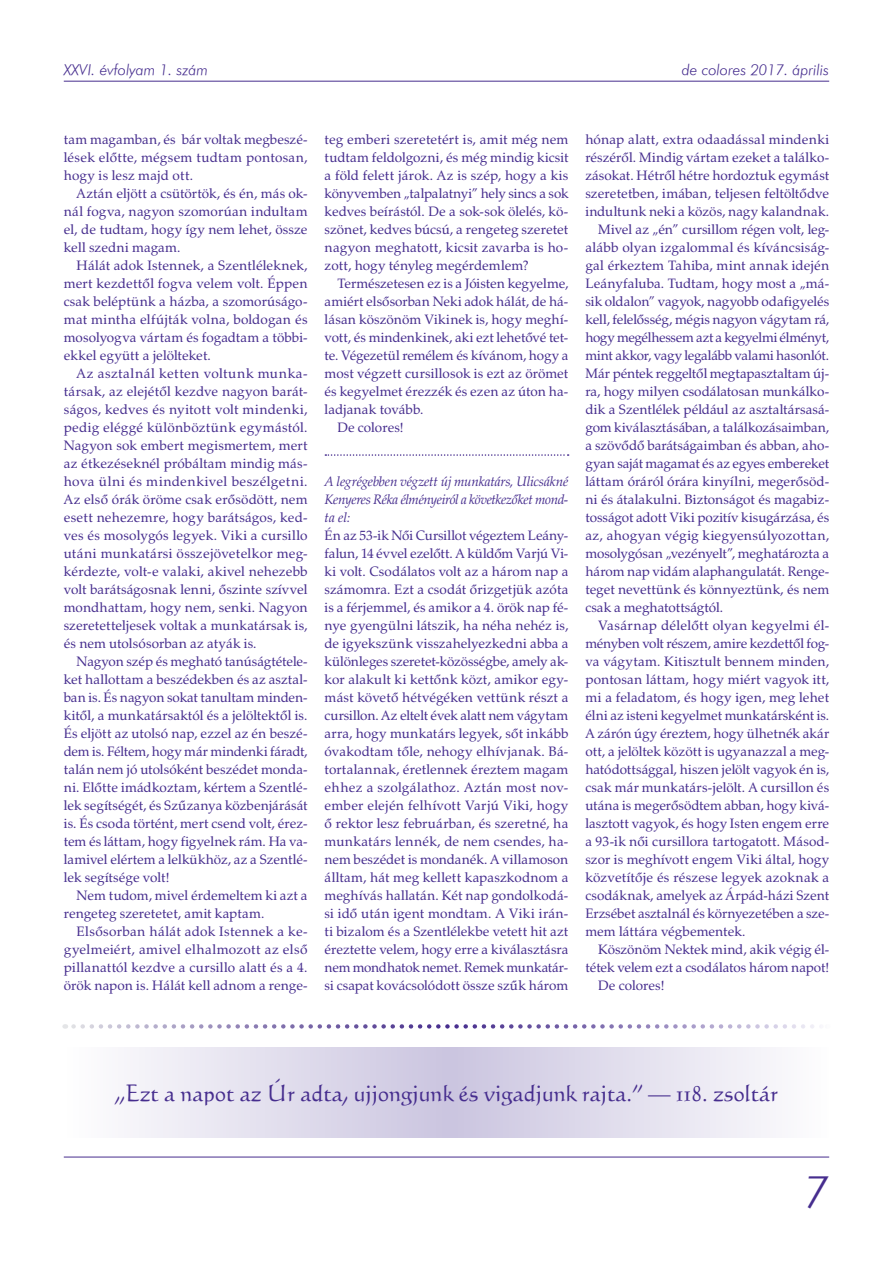
<style>
.page{position:relative;width:893px;height:1263px;background:#fff}
.page>*{position:absolute;margin:0;border:0;box-sizing:border-box;transform-origin:0 0}
.t1{font:45px "Futura Lt PFL Italic";color:#462d8e}
.t2{font:22.5px "Calligraphic 421 PFL";color:#462d8e}
.t3{font:15px "Futura Lt PFL Italic";color:#462d8e}
.t4{font:13.5px/18px "Zapf Calligraphic 801 PFL";letter-spacing:.005em;color:#462d8e;text-align:justify}
.t5{font:italic 13.5px/18px "Zapf Calligraphic 801 PFL";letter-spacing:-.015em;color:#462d8e;text-align:justify}
.t6{font:13.5px "Zapf Calligraphic 801 PFL";letter-spacing:-.02em;color:#462d8e}
.t7{font:13.5px "Zapf Calligraphic 801 PFL";letter-spacing:.025em;color:#462d8e}
</style>
<div class="page">
<hr style="left:64px;top:81px;width:765px;height:1px;background:#462d8e">
<hr style="left:64px;top:1157px;width:765px;height:1px;background:#462d8e">
<svg style="left:130px;top:1047px;width:640px;height:91px;background:#e0dcec"></svg>
<svg style="left:325px;top:454px;width:244px;height:2px"></svg>
<svg style="left:73px;top:1024px;width:741px;height:5px"></svg>
<p class="t3" style="left:64px;top:61px;width:146px">XXVI. évfolyam 1. szám</p>
<p class="t3" style="left:682px;top:61px;width:149px">de colores 2017. április</p>
<p class="t4" style="left:64px;top:130px;width:245px">tam magamban, és bár voltak megbeszé&shy;lések előtte, mégsem tudtam pontosan, hogy is lesz majd ott.</p>
<p class="t4" style="left:64px;top:184px;width:245px;text-indent:13px">Aztán eljött a csütörtök, és én, más ok&shy;nál fogva, nagyon szomorúan indultam el, de tudtam, hogy így nem lehet, össze kell szedni magam.</p>
<p class="t4" style="left:64px;top:256px;width:245px;text-indent:13px">Hálát adok Istennek, a Szentléleknek, mert kezdettől fogva velem volt. Éppen csak beléptünk a házba, a szomorúságo&shy;mat mintha elfújták volna, boldogan és mosolyogva vártam és fogadtam a többi&shy;ekkel együtt a jelölteket.</p>
<p class="t4" style="left:64px;top:364px;width:245px;text-indent:13px">Az asztalnál ketten voltunk munka&shy;társak, az elejétől kezdve nagyon barát&shy;ságos, kedves és nyitott volt mindenki, pedig eléggé különböztünk egymástól.<br>Nagyon sok embert megismertem, mert az étkezéseknél próbáltam mindig más&shy;hova ülni és mindenkivel beszélgetni.<br>Az első órák öröme csak erősödött, nem esett nehezemre, hogy barátságos, ked&shy;ves és mosolygós legyek. Viki a cursillo utáni munkatársi összejövetelkor meg&shy;kérdezte, volt-e valaki, akivel nehezebb volt barátságosnak lenni, őszinte szívvel mondhattam, hogy nem, senki. Nagyon szeretetteljesek voltak a munkatársak is, és nem utolsósorban az atyák is.</p>
<p class="t4" style="left:64px;top:652px;width:245px;text-indent:13px">Nagyon szép és megható tanúságtétele&shy;ket hallottam a beszédekben és az asztal&shy;ban is. És nagyon sokat tanultam minden&shy;kitől, a munkatársaktól és a jelöltektől is.<br>És eljött az utolsó nap, ezzel az én beszé&shy;dem is. Féltem, hogy már mindenki fáradt, talán nem jó utolsóként beszédet monda&shy;ni. Előtte imádkoztam, kértem a Szentlé&shy;lek segítségét, és Szűzanya közbenjárását is. És csoda történt, mert csend volt, érez&shy;tem és láttam, hogy figyelnek rám. Ha va&shy;lamivel elértem a lelkükhöz, az a Szentlé&shy;lek segítsége volt!</p>
<p class="t4" style="left:64px;top:886px;width:245px;text-indent:13px">Nem tudom, mivel érdemeltem ki azt a rengeteg szeretetet, amit kaptam.</p>
<p class="t4" style="left:64px;top:922px;width:245px;text-indent:13px">Elsősorban hálát adok Istennek a ke&shy;gyelmeiért, amivel elhalmozott az első pillanattól kezdve a cursillo alatt és a 4. örök napon is. Hálát kell adnom a renge-</p>
<p class="t4" style="left:325px;top:130px;width:245px">teg emberi szeretetért is, amit még nem tudtam feldolgozni, és még mindig kicsit a föld felett járok. Az is szép, hogy a kis könyvemben „talpalatnyi” hely sincs a sok kedves beírástól. De a sok-sok ölelés, kö&shy;szönet, kedves búcsú, a rengeteg szeretet nagyon meghatott, kicsit zavarba is ho&shy;zott, hogy tényleg megérdemlem?</p>
<p class="t4" style="left:337px;top:274px;width:233px">Természetesen ez is a Jóisten kegyelme,</p>
<p class="t4" style="left:325px;top:292px;width:245px">amiért elsősorban Neki adok hálát, de há-</p>
<p class="t4" style="left:325px;top:310px;width:245px">lásan köszönöm Vikinek is, hogy meghí-</p>
<p class="t4" style="left:325px;top:328px;width:245px">vott, és mindenkinek, aki ezt lehetővé tet-</p>
<p class="t4" style="left:325px;top:346px;width:245px">te. Végezetül remélem és kívánom, hogy a</p>
<p class="t4" style="left:325px;top:364px;width:245px">most végzett cursillosok is ezt az örömet</p>
<p class="t4" style="left:325px;top:382px;width:245px">és kegyelmet érezzék és ezen az úton ha-</p>
<p class="t4" style="left:325px;top:400px;width:100px">ladjanak tovább.</p>
<p class="t4" style="left:337px;top:418px;width:68px">De colores!</p>
<p class="t5" style="left:325px;top:472px;width:245px">A legrégebben végzett új munkatárs, Ulicsákné Kenyeres Réka élményeiról a következőket mond&shy;ta el:</p>
<p class="t4" style="left:325px;top:526px;width:245px">Én az 53-ik Női Cursillot végeztem Leány&shy;falun, 14 évvel ezelőtt. A küldőm Varjú Vi&shy;ki volt. Csodálatos volt az a három nap a számomra. Ezt a csodát őrizgetjük azóta is a férjemmel, és amikor a 4. örök nap fé&shy;nye gyengülni látszik, ha néha nehéz is, de igyekszünk visszahelyezkedni abba a különleges szeretet-közösségbe, amely ak&shy;kor alakult ki kettőnk közt, amikor egy&shy;mást követő hétvégéken vettünk részt a cursillon. Az eltelt évek alatt nem vágytam arra, hogy munkatárs legyek, sőt inkább óvakodtam tőle, nehogy elhívjanak. Bá&shy;tortalannak, éretlennek éreztem magam ehhez a szolgálathoz. Aztán most nov&shy;ember elején felhívott Varjú Viki, hogy ő rektor lesz februárban, és szeretné, ha munkatárs lennék, de nem csendes, ha&shy;nem beszédet is mondanék. A villamoson álltam, hát meg kellett kapaszkodnom a meghívás hallatán. Két nap gondolkodá&shy;si idő után igent mondtam. A Viki irán&shy;ti bizalom és a Szentlélekbe vetett hit azt éreztette velem, hogy erre a kiválasztásra nem mondhatok nemet. Remek munkatár&shy;si csapat kovácsolódott össze szűk három</p>
<p class="t4" style="left:585px;top:130px;width:245px">hónap alatt, extra odaadással mindenki</p>
<p class="t4" style="left:585px;top:148px;width:245px">részéről. Mindig vártam ezeket a találko-</p>
<p class="t4" style="left:585px;top:166px;width:245px">zásokat. Hétről hétre hordoztuk egymást</p>
<p class="t4" style="left:585px;top:184px;width:245px">szeretetben, imában, teljesen feltöltődve</p>
<p class="t4" style="left:585px;top:202px;width:245px">indultunk neki a közös, nagy kalandnak.</p>
<p class="t4" style="left:598px;top:220px;width:233px">Mivel az „én” cursillom régen volt, leg-</p>
<p class="t4" style="left:585px;top:238px;width:245px">alább olyan izgalommal és kíváncsiság-</p>
<p class="t4" style="left:585px;top:256px;width:245px">gal érkeztem Tahiba, mint annak idején</p>
<p class="t4" style="left:585px;top:274px;width:245px">Leányfaluba. Tudtam, hogy most a „má-</p>
<p class="t4" style="left:585px;top:292px;width:245px">sik oldalon” vagyok, nagyobb odafigyelés</p>
<p class="t4" style="left:585px;top:310px;width:245px">kell, felelősség, mégis nagyon vágytam rá,</p>
<p class="t6" style="left:585px;top:329px;width:245px">hogy megélhessem azt a kegyelmi élményt,</p>
<p class="t4" style="left:585px;top:346px;width:245px">mint akkor, vagy legalább valami hasonlót.</p>
<p class="t4" style="left:585px;top:364px;width:245px">Már péntek reggeltől megtapasztaltam új-</p>
<p class="t4" style="left:585px;top:382px;width:245px">ra, hogy milyen csodálatosan munkálko-</p>
<p class="t4" style="left:585px;top:400px;width:245px">dik a Szentlélek például az asztaltársasá-</p>
<p class="t4" style="left:585px;top:418px;width:245px">gom kiválasztásában, a találkozásaimban,</p>
<p class="t4" style="left:585px;top:436px;width:245px">a szövődő barátságaimban és abban, aho-</p>
<p class="t4" style="left:585px;top:454px;width:245px">gyan saját magamat és az egyes embereket</p>
<p class="t4" style="left:585px;top:472px;width:245px">láttam óráról órára kinyílni, megerősöd-</p>
<p class="t4" style="left:585px;top:490px;width:245px">ni és átalakulni. Biztonságot és magabiz-</p>
<p class="t4" style="left:585px;top:508px;width:245px">tosságot adott Viki pozitív kisugárzása, és</p>
<p class="t4" style="left:585px;top:526px;width:245px">az, ahogyan végig kiegyensúlyozottan,</p>
<p class="t4" style="left:585px;top:544px;width:245px">mosolygósan „vezényelt”, meghatározta a</p>
<p class="t4" style="left:585px;top:562px;width:245px">három nap vidám alaphangulatát. Renge-</p>
<p class="t4" style="left:585px;top:580px;width:245px">teget nevettünk és könnyeztünk, és nem</p>
<p class="t4" style="left:585px;top:598px;width:139px">csak a meghatottságtól.</p>
<p class="t7" style="left:598px;top:617px;width:233px">Vasárnap délelőtt olyan kegyelmi él-</p>
<p class="t4" style="left:585px;top:634px;width:245px">ményben volt részem, amire kezdettől fog-</p>
<p class="t4" style="left:585px;top:652px;width:245px">va vágytam. Kitisztult bennem minden,</p>
<p class="t4" style="left:585px;top:670px;width:245px">pontosan láttam, hogy miért vagyok itt,</p>
<p class="t4" style="left:585px;top:688px;width:245px">mi a feladatom, és hogy igen, meg lehet</p>
<p class="t4" style="left:585px;top:706px;width:245px">élni az isteni kegyelmet munkatársként is.</p>
<p class="t4" style="left:585px;top:724px;width:245px">A zárón úgy éreztem, hogy ülhetnék akár</p>
<p class="t4" style="left:585px;top:742px;width:245px">ott, a jelöltek között is ugyanazzal a meg-</p>
<p class="t4" style="left:585px;top:760px;width:245px">hatódottsággal, hiszen jelölt vagyok én is,</p>
<p class="t4" style="left:585px;top:778px;width:245px">csak már munkatárs-jelölt. A cursillon és</p>
<p class="t4" style="left:585px;top:796px;width:245px">utána is megerősödtem abban, hogy kivá-</p>
<p class="t4" style="left:585px;top:814px;width:245px">lasztott vagyok, és hogy Isten engem erre</p>
<p class="t4" style="left:585px;top:832px;width:245px">a 93-ik női cursillora tartogatott. Másod-</p>
<p class="t4" style="left:585px;top:850px;width:245px">szor is meghívott engem Viki által, hogy</p>
<p class="t4" style="left:585px;top:868px;width:245px">közvetítője és részese legyek azoknak a</p>
<p class="t4" style="left:585px;top:886px;width:245px">csodáknak, amelyek az Árpád-házi Szent</p>
<p class="t4" style="left:585px;top:904px;width:245px">Erzsébet asztalnál és környezetében a sze-</p>
<p class="t4" style="left:585px;top:922px;width:162px">mem láttára végbementek.</p>
<p class="t4" style="left:598px;top:940px;width:233px">Köszönöm Nektek mind, akik végig él-</p>
<p class="t4" style="left:585px;top:958px;width:245px">tétek velem ezt a csodálatos három napot!</p>
<p class="t4" style="left:598px;top:976px;width:68px">De colores!</p>
<h2 class="t2" style="left:115px;top:1077px;width:664px">„Ezt a napot az Úr adta, ujjongjunk és vigadjunk rajta.” — 118. zsoltár</h2>
<h1 class="t1" style="left:804px;top:1165px;width:27px">7</h1>
</div>
